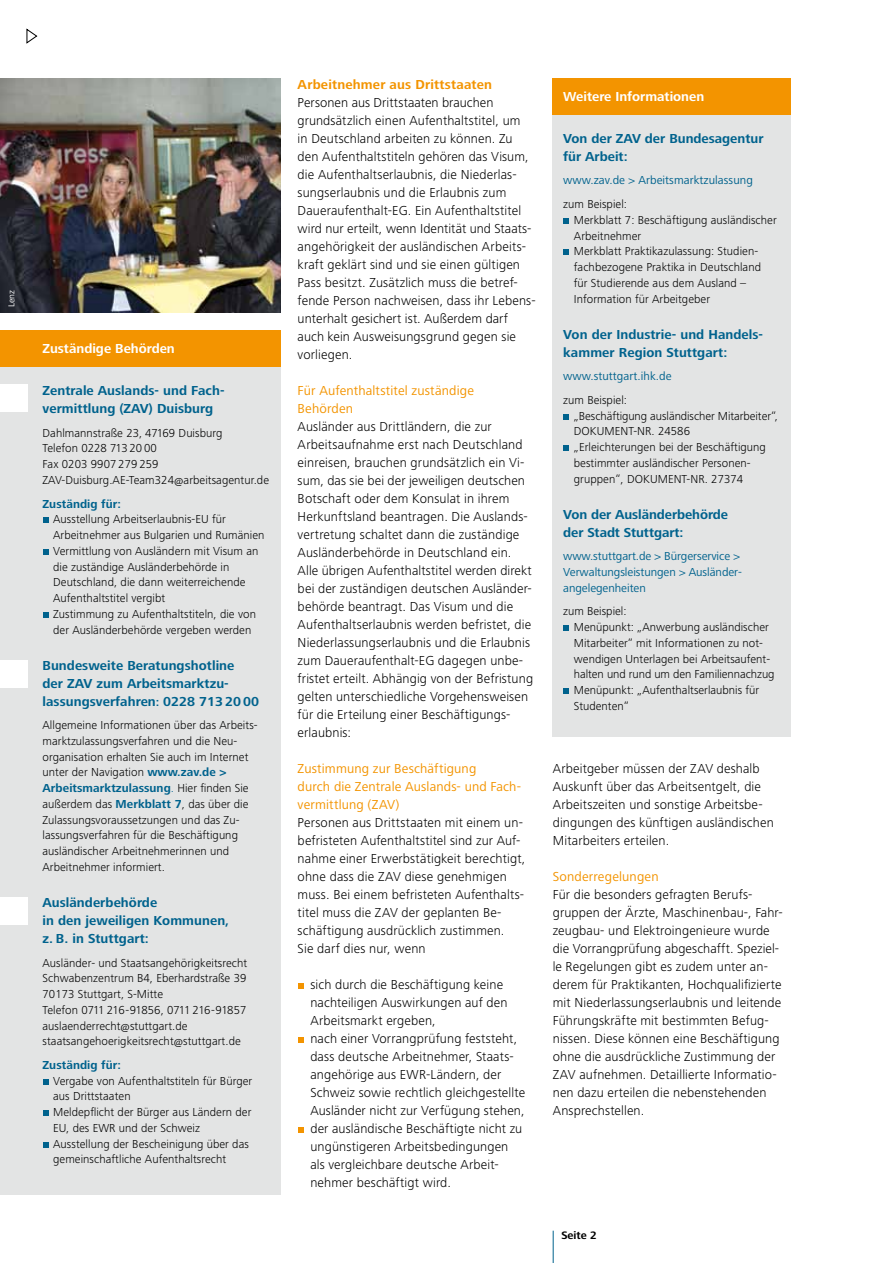
<style>
.page{position:relative;width:893px;height:1263px;background:#fff}
.page>*{position:absolute;margin:0;border:0;box-sizing:border-box;transform-origin:0 0}
.t1{font:300 13.5px/18px "Frutiger Next LT";letter-spacing:.01em;color:#000}
.t2{font:700 13.5px/18px "Frutiger Next LT";letter-spacing:.005em;color:#00628d}
.t3{font:13.5px/18px "Frutiger Next LT";letter-spacing:.01em;color:#f39400}
.t4{font:700 13.5px "Frutiger Next LT";color:#fff}
.t5{font:700 13.5px "Frutiger Next LT";letter-spacing:.015em;color:#f39400}
.t6{font:300 12px/15.8px "Frutiger Next LT";letter-spacing:.005em;color:#000}
.t7{font:12px/15.8px "Frutiger Next LT";letter-spacing:-.005em;color:#00628d}
.t8{font:700 12px "Frutiger Next LT";letter-spacing:.005em;color:#00628d}
.t9{font:700 11.25px "Frutiger Next LT";color:#000}
.t10{font:9px "Frutiger Next LT";color:#fff}
.s1{font-size:12px}
.s2{font-weight:700;color:#00628d}
.s3{color:#00628d}
</style>
<div class="page">
<svg style="left:298px;top:983px;width:6px;height:6px"></svg>
<svg style="left:298px;top:1037px;width:6px;height:6px"></svg>
<svg style="left:298px;top:1127px;width:6px;height:6px"></svg>
<div style="left:0;top:331px;width:281px;height:864px;background:#e3e4e4"></div>
<div style="left:553px;top:98px;width:238px;height:639px;background:#e3e4e4"></div>
<svg style="left:563px;top:218px;width:6px;height:6px"></svg>
<svg style="left:563px;top:249px;width:6px;height:6px"></svg>
<svg style="left:563px;top:414px;width:6px;height:6px"></svg>
<svg style="left:563px;top:445px;width:6px;height:6px"></svg>
<svg style="left:563px;top:625px;width:6px;height:6px"></svg>
<svg style="left:563px;top:688px;width:6px;height:6px"></svg>
<div style="left:553px;top:79px;width:238px;height:36px;background:#f39400"></div>
<hr style="left:553px;top:1231px;width:1px;height:32px;background:#00628d">
<svg style="left:26px;top:28px;width:12px;height:16px"></svg>
<div style="left:0;top:331px;width:281px;height:36px;background:#f39400"></div>
<div style="left:0;top:897px;width:28px;height:28px;background:#fff"></div>
<div style="left:0;top:385px;width:28px;height:27px;background:#fff"></div>
<div style="left:0;top:660px;width:28px;height:28px;background:#fff"></div>
<svg style="left:43px;top:517px;width:5px;height:6px"></svg>
<svg style="left:43px;top:549px;width:5px;height:6px"></svg>
<svg style="left:43px;top:612px;width:5px;height:6px"></svg>
<svg style="left:43px;top:1079px;width:5px;height:6px"></svg>
<svg style="left:43px;top:1110px;width:5px;height:6px"></svg>
<svg style="left:43px;top:1142px;width:5px;height:6px"></svg>
<img style="left:0;top:79px;width:281px;height:234px">
<p class="t10" style="left:7px;top:307px;width:19px;rotate:-90deg">Lenz</p>
<p class="t4" style="left:43px;top:341px;width:134px">Zuständige Behörden</p>
<p class="t2" style="left:43px;top:381px;width:184px">Zentrale Auslands- und Fach&shy;vermittlung (ZAV) Duisburg</p>
<p class="t6" style="left:43px;top:425px;width:228px">Dahlmannstraße 23, 47169 Duisburg<br>Telefon 0228 713 20 00<br>Fax 0203 9907 279 259<br>ZAV-Duisburg.AE-Team324@arbeitsagentur.de</p>
<p class="t8" style="left:43px;top:497px;width:80px">Zuständig für:</p>
<p class="t6" style="left:53px;top:511px;width:213px">Ausstellung Arbeitserlaubnis-EU für Arbeitnehmer aus Bulgarien und Rumänien Vermittlung von Ausländern mit Visum an die zuständige Ausländerbehörde in Deutschland, die dann weiterreichende Aufenthaltstitel vergibt<br>Zustimmung zu Aufenthaltstiteln, die von der Ausländerbehörde vergeben werden</p>
<p class="t2" style="left:43px;top:656px;width:218px">Bundesweite Beratungshotline<br>der ZAV zum Arbeitsmarktzu&shy;lassungsverfahren<span class="s1">:</span> 0228 713 20 00</p>
<p class="t6" style="left:43px;top:717px;width:217px">Allgemeine Informationen über das Arbeits&shy;marktzulassungsverfahren und die Neu&shy;organisation erhalten Sie auch im Internet unter der Navigation <span class="s2">www.zav.de &gt; Arbeitsmarktzulassung</span><span class="s3">.</span> Hier finden Sie außerdem das <span class="s2">Merkblatt 7</span>, das über die Zulassungsvoraussetzungen und das Zu&shy;lassungsverfahren für die Beschäftigung ausländischer Arbeitnehmerinnen und Arbeitnehmer informiert.</p>
<p class="t2" style="left:43px;top:893px;width:188px">Ausländerbehörde<br>in den jeweiligen Kommunen, z. B. in Stuttgart:</p>
<p class="t6" style="left:43px;top:955px;width:206px">Ausländer- und Staatsangehörigkeitsrecht Schwabenzentrum B4, Eberhardstraße 39<br>70173 Stuttgart, S-Mitte<br>Telefon 0711 216-91856, 0711 216-91857 auslaenderrecht@stuttgart.de staatsangehoerigkeitsrecht@stuttgart.de</p>
<p class="t8" style="left:43px;top:1058px;width:80px">Zuständig für:</p>
<p class="t6" style="left:53px;top:1073px;width:201px">Vergabe von Aufenthaltstiteln für Bürger aus Drittstaaten<br>Meldepflicht der Bürger aus Ländern der EU, des EWR und der Schweiz Ausstellung der Bescheinigung über das gemeinschaftliche Aufenthaltsrecht</p>
<p class="t5" style="left:298px;top:77px;width:196px">Arbeitnehmer aus Drittstaaten</p>
<p class="t1" style="left:298px;top:94px;width:239px">Personen aus Drittstaaten brauchen grundsätzlich einen Aufenthaltstitel, um<br>in Deutschland arbeiten zu können. Zu den Aufenthaltstiteln gehören das Visum, die Aufenthaltserlaubnis, die Niederlas&shy;sungserlaubnis und die Erlaubnis zum Daueraufenthalt-EG. Ein Aufenthaltstitel wird nur erteilt, wenn Identität und Staats&shy;angehörigkeit der ausländischen Arbeits&shy;kraft geklärt sind und sie einen gültigen Pass besitzt. Zusätzlich muss die betref&shy;fende Person nachweisen, dass ihr Lebens&shy;unterhalt gesichert ist. Außerdem darf auch kein Ausweisungsgrund gegen sie vorliegen.</p>
<p class="t3" style="left:298px;top:381px;width:178px">Für Aufenthaltstitel zuständige<br>Behörden</p>
<p class="t1" style="left:298px;top:417px;width:237px">Ausländer aus Drittländern, die zur Arbeitsaufnahme erst nach Deutschland einreisen, brauchen grundsätzlich ein Vi&shy;sum, das sie bei der jeweiligen deutschen Botschaft oder dem Konsulat in ihrem Herkunftsland beantragen. Die Auslands&shy;vertretung schaltet dann die zuständige Ausländerbehörde in Deutschland ein.<br>Alle übrigen Aufenthaltstitel werden direkt bei der zuständigen deutschen Ausländer&shy;behörde beantragt. Das Visum und die Aufenthaltserlaubnis werden befristet, die Niederlassungserlaubnis und die Erlaubnis zum Daueraufenthalt-EG dagegen unbe&shy;fristet erteilt. Abhängig von der Befristung gelten unterschiedliche Vorgehensweisen für die Erteilung einer Beschäftigungs&shy;erlaubnis:</p>
<p class="t3" style="left:298px;top:759px;width:225px">Zustimmung zur Beschäftigung<br>durch die Zentrale Auslands- und Fach&shy;vermittlung (ZAV)</p>
<p class="t1" style="left:298px;top:813px;width:229px">Personen aus Drittstaaten mit einem un&shy;befristeten Aufenthaltstitel sind zur Auf&shy;nahme einer Erwerbstätigkeit berechtigt, ohne dass die ZAV diese genehmigen muss. Bei einem befristeten Aufenthalts&shy;titel muss die ZAV der geplanten Be&shy;schäftigung ausdrücklich zustimmen.<br>Sie darf dies nur, wenn</p>
<p class="t1" style="left:310px;top:976px;width:216px">sich durch die Beschäftigung keine nachteiligen Auswirkungen auf den Arbeitsmarkt ergeben,<br>nach einer Vorrangprüfung feststeht, dass deutsche Arbeitnehmer, Staats&shy;angehörige aus EWR-Ländern, der Schweiz sowie rechtlich gleichgestellte Ausländer nicht zur Verfügung stehen, der ausländische Beschäftigte nicht zu ungünstigeren Arbeitsbedingungen als vergleichbare deutsche Arbeit&shy;nehmer beschäftigt wird.</p>
<p class="t4" style="left:563px;top:89px;width:143px">Weitere Informationen</p>
<p class="t2" style="left:563px;top:129px;width:202px">Von der ZAV der Bundesagentur für Arbeit:</p>
<p class="t7" style="left:563px;top:173px;width:191px">www.zav.de &gt; Arbeitsmarktzulassung</p>
<p class="t6" style="left:574px;top:196px;width:204px;text-indent:-11px">zum Beispiel:<br>Merkblatt 7: Beschäftigung ausländischer<br>Arbeitnehmer<br>Merkblatt Praktikazulassung: Studien&shy;fachbezogene Praktika in Deutschland für Studierende aus dem Ausland –<br>Information für Arbeitgeber</p>
<p class="t2" style="left:563px;top:325px;width:201px">Von der Industrie- und Handels&shy;kammer Region Stuttgart:</p>
<p class="t7" style="left:563px;top:368px;width:110px">www.stuttgart.ihk.de</p>
<p class="t6" style="left:574px;top:392px;width:206px;text-indent:-11px">zum Beispiel:<br>„Beschäftigung ausländischer Mitarbeiter“,<br>DOKUMENT-NR. 24586<br>„Erleichterungen bei der Beschäftigung bestimmter ausländischer Personen&shy;gruppen“, DOKUMENT-NR. 27374</p>
<p class="t2" style="left:563px;top:505px;width:166px">Von der Ausländerbehörde der Stadt Stuttgart:</p>
<p class="t7" style="left:563px;top:548px;width:180px">www.stuttgart.de &gt; Bürgerservice &gt;<br>Verwaltungsleistungen &gt; Ausländer&shy;angelegenheiten</p>
<p class="t6" style="left:574px;top:603px;width:202px;text-indent:-11px">zum Beispiel:<br>Menüpunkt: „Anwerbung ausländischer<br>Mitarbeiter“ mit Informationen zu not&shy;wendigen Unterlagen bei Arbeitsaufent&shy;halten und rund um den Familiennachzug<br>Menüpunkt: „Aufenthaltserlaubnis für<br>Studenten“</p>
<p class="t1" style="left:553px;top:760px;width:222px">Arbeitgeber müssen der ZAV deshalb Auskunft über das Arbeitsentgelt, die Arbeitszeiten und sonstige Arbeitsbe&shy;dingungen des künftigen ausländischen Mitarbeiters erteilen.</p>
<p class="t3" style="left:553px;top:867px;width:107px">Sonderregelungen</p>
<p class="t1" style="left:553px;top:886px;width:231px">Für die besonders gefragten Berufs&shy;gruppen der Ärzte, Maschinenbau-, Fahr&shy;zeugbau- und Elektroingenieure wurde die Vorrangprüfung abgeschafft. Speziel&shy;le Regelungen gibt es zudem unter an&shy;derem für Praktikanten, Hochqualifizierte mit Niederlassungserlaubnis und leitende Führungskräfte mit bestimmten Befug&shy;nissen. Diese können eine Beschäftigung ohne die ausdrückliche Zustimmung der ZAV aufnehmen. Detaillierte Informatio&shy;nen dazu erteilen die nebenstehenden Ansprechstellen.</p>
<p class="t9" style="left:561px;top:1229px;width:37px">Seite 2</p>
</div>
